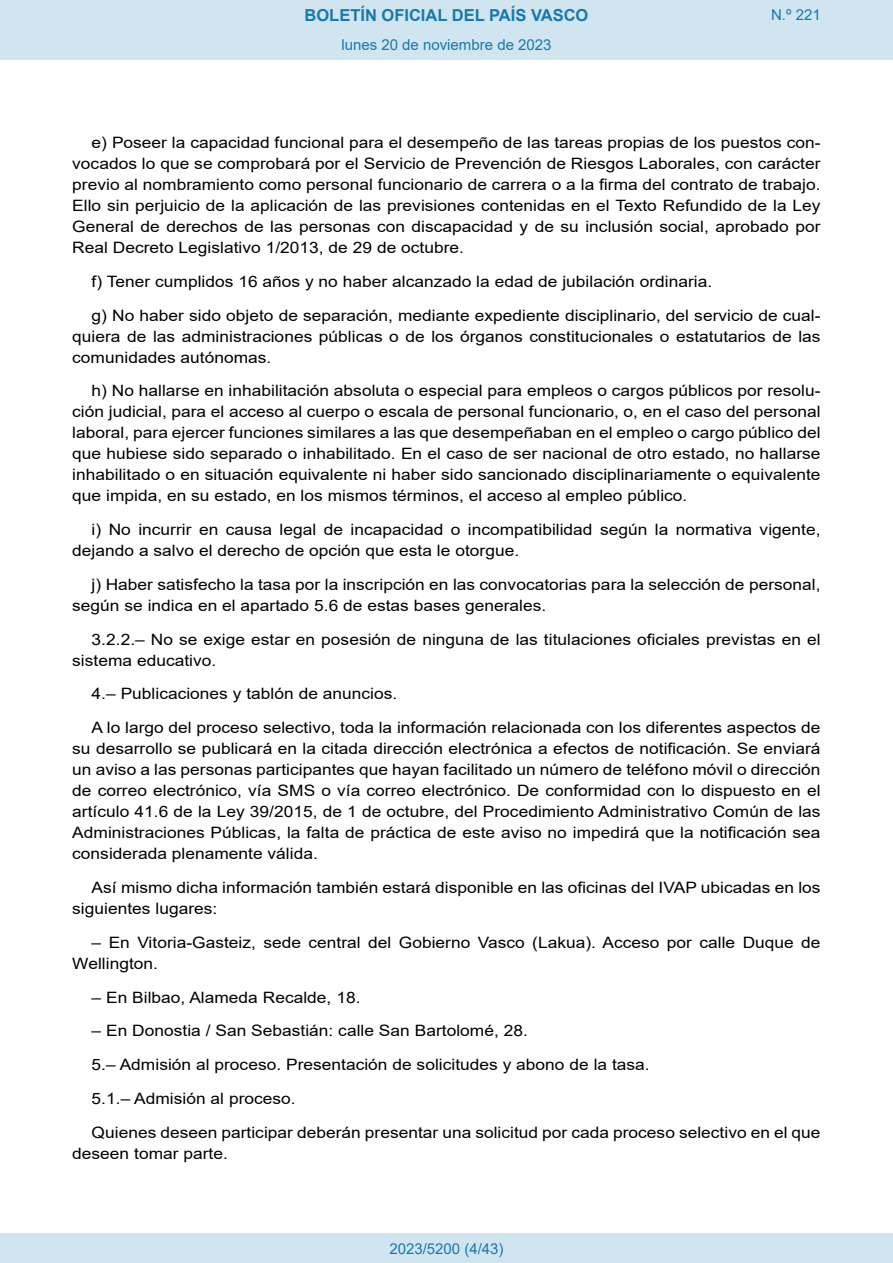
<style>
.page{position:relative;width:893px;height:1263px;background:#fff}
.page>*{position:absolute;margin:0;border:0;box-sizing:border-box;transform-origin:0 0}
.t1{font:700 16.5px "Arial";color:#1879ad}
.BOPVDetalle{font:15.6px/21px "Arial";color:#000;scale:1.11 1}
.Paginacion_Centro{font:15px "Arial";color:#1879ad}
</style>
<div class="page">
<div style="left:0;top:0;width:893px;height:60px;background:#d0e5f0"></div>
<div style="left:0;top:1233px;width:893px;height:30px;background:#d0e5f0"></div>
<p class="t1" style="left:305px;top:3px;width:285px">BOLETÍN OFICIAL DEL PAÍS VASCO</p>
<p class="Paginacion_Centro" style="left:341px;top:35px;width:212px">lunes 20 de noviembre de 2023</p>
<p class="Paginacion_Centro" style="left:771px;top:5px;width:51px">N.º 221</p>
<p class="BOPVDetalle" style="left:72px;top:132px;width:676px;text-align:justify;text-indent:19px">e) Poseer la capacidad funcional para el desempeño de las tareas propias de los puestos con&shy;vocados lo que se comprobará por el Servicio de Prevención de Riesgos Laborales, con carácter previo al nombramiento como personal funcionario de carrera o a la firma del contrato de trabajo.<br>Ello sin perjuicio de la aplicación de las previsiones contenidas en el Texto Refundido de la Ley General de derechos de las personas con discapacidad y de su inclusión social, aprobado por Real Decreto Legislativo 1/2013, de 29 de octubre.</p>
<p class="BOPVDetalle" style="left:92px;top:271px;width:561px">f) Tener cumplidos 16 años y no haber alcanzado la edad de jubilación ordinaria.</p>
<p class="BOPVDetalle" style="left:72px;top:305px;width:676px;text-align:justify;text-indent:19px">g) No haber sido objeto de separación, mediante expediente disciplinario, del servicio de cual&shy;quiera de las administraciones públicas o de los órganos constitucionales o estatutarios de las comunidades autónomas.</p>
<p class="BOPVDetalle" style="left:72px;top:380px;width:676px;text-align:justify;text-indent:19px">h) No hallarse en inhabilitación absoluta o especial para empleos o cargos públicos por resolu&shy;ción judicial, para el acceso al cuerpo o escala de personal funcionario, o, en el caso del personal laboral, para ejercer funciones similares a las que desempeñaban en el empleo o cargo público del que hubiese sido separado o inhabilitado. En el caso de ser nacional de otro estado, no hallarse inhabilitado o en situación equivalente ni haber sido sancionado disciplinariamente o equivalente que impida, en su estado, en los mismos términos, el acceso al empleo público.</p>
<p class="BOPVDetalle" style="left:72px;top:519px;width:676px;text-indent:19px">i) No incurrir en causa legal de incapacidad o incompatibilidad según la normativa vigente, dejando a salvo el derecho de opción que esta le otorgue.</p>
<p class="BOPVDetalle" style="left:72px;top:574px;width:676px;text-indent:19px">j) Haber satisfecho la tasa por la inscripción en las convocatorias para la selección de personal, según se indica en el apartado 5.6 de estas bases generales.</p>
<p class="BOPVDetalle" style="left:72px;top:629px;width:676px;text-indent:19px">3.2.2.– No se exige estar en posesión de ninguna de las titulaciones oficiales previstas en el sistema educativo.</p>
<p class="BOPVDetalle" style="left:92px;top:683px;width:277px">4.– Publicaciones y tablón de anuncios.</p>
<p class="BOPVDetalle" style="left:72px;top:717px;width:676px;text-align:justify;text-indent:19px">A lo largo del proceso selectivo, toda la información relacionada con los diferentes aspectos de su desarrollo se publicará en la citada dirección electrónica a efectos de notificación. Se enviará un aviso a las personas participantes que hayan facilitado un número de teléfono móvil o dirección de correo electrónico, vía SMS o vía correo electrónico. De conformidad con lo dispuesto en el artículo 41.6 de la Ley 39/2015, de 1 de octubre, del Procedimiento Administrativo Común de las Administraciones Públicas, la falta de práctica de este aviso no impedirá que la notificación sea considerada plenamente válida.</p>
<p class="BOPVDetalle" style="left:72px;top:877px;width:676px;text-indent:19px">Así mismo dicha información también estará disponible en las oficinas del IVAP ubicadas en los siguientes lugares:</p>
<p class="BOPVDetalle" style="left:72px;top:932px;width:676px;text-indent:19px">– En Vitoria-Gasteiz, sede central del Gobierno Vasco (Lakua). Acceso por calle Duque de<br>Wellington.</p>
<p class="BOPVDetalle" style="left:92px;top:986px;width:244px">– En Bilbao, Alameda Recalde, 18.</p>
<p class="BOPVDetalle" style="left:92px;top:1020px;width:394px">– En Donostia / San Sebastián: calle San Bartolomé, 28.</p>
<p class="BOPVDetalle" style="left:92px;top:1054px;width:504px">5.– Admisión al proceso. Presentación de solicitudes y abono de la tasa.</p>
<p class="BOPVDetalle" style="left:92px;top:1088px;width:185px">5.1.– Admisión al proceso.</p>
<p class="BOPVDetalle" style="left:72px;top:1121px;width:676px;text-indent:19px">Quienes deseen participar deberán presentar una solicitud por cada proceso selectivo en el que deseen tomar parte.</p>
<p class="Paginacion_Centro" style="left:389px;top:1238px;width:116px">2023/5200 (4/43)</p>
</div>
